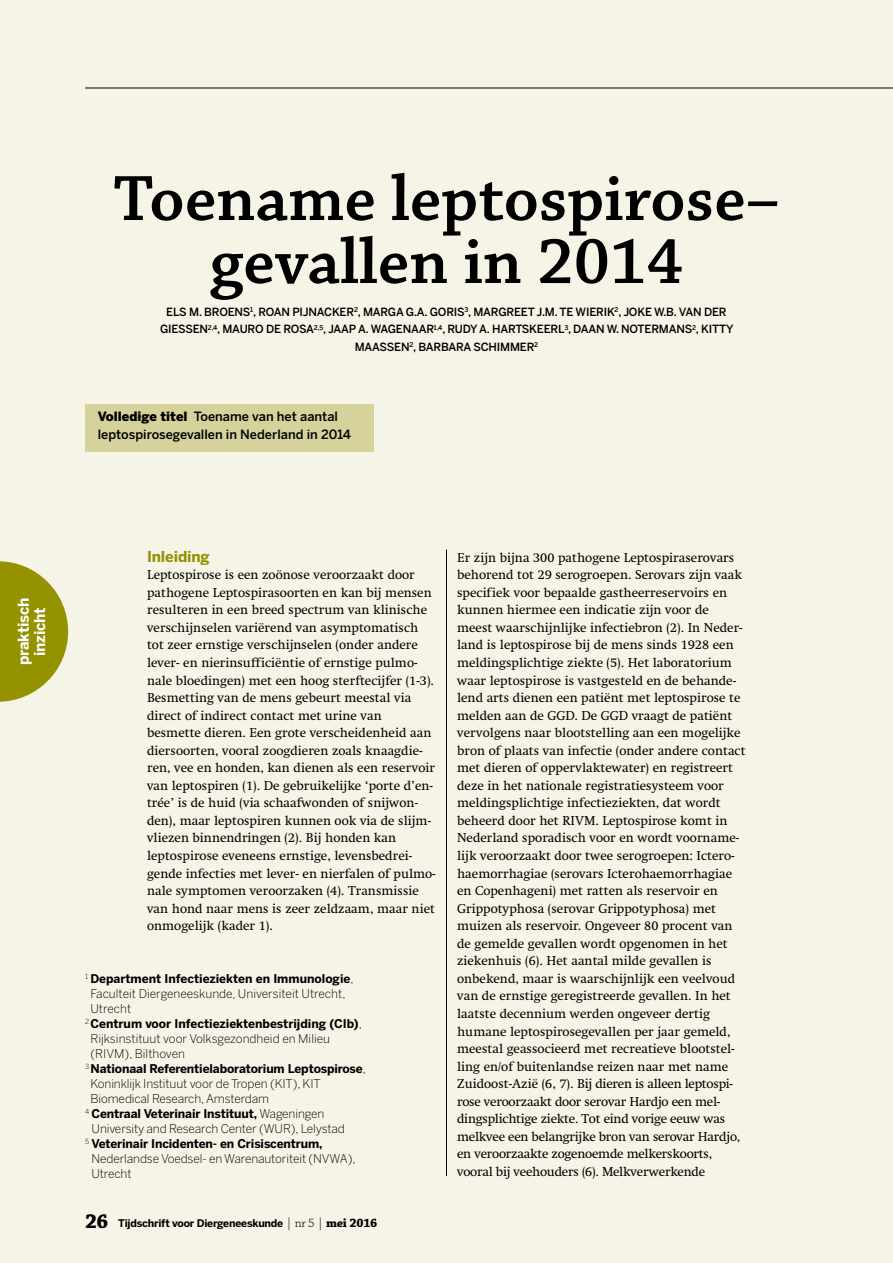
<style>
.page{position:relative;width:893px;height:1263px;background:#f5f4e6}
.page>*{position:absolute;margin:0;border:0;box-sizing:border-box;transform-origin:0 0}
.t1{font:600 67.5px/63px "Chaparral Pro";color:#000;text-align:center}
.t2{font:700 15px/16.5px "Benton Sans";letter-spacing:-.02em;color:#fff;text-align:center}
.t3{font:700 15px "Benton Sans";letter-spacing:-.01em;color:#949200}
.t4{font:13.2px/17.5px "Swift LT Std";color:#000}
.t5{font:500 12.75px/17.5px "Benton Sans";color:#000}
.t6{font:300 12px "Benton Sans";letter-spacing:-.01em;color:#000}
.t7{font:700 12px "Benton Sans";letter-spacing:-.01em;color:#000}
.t8{font:500 11.25px/17.5px "Benton Sans";letter-spacing:-.02em;color:#000;text-align:center}
.t9{font:700 10.5px "Benton Sans";letter-spacing:-.02em;color:#000}
.s1{font-weight:900}
.s2{font-weight:300}
.s3{font-family:"Chaparral Pro";font-size:21px}
.s4{font-family:"Chaparral Pro";font-weight:300;font-size:12.75px}
.s5{font-family:"Chaparral Pro";font-size:12.75px}
</style>
<div class="page">
<hr style="left:85px;top:88px;width:808px;height:1px;background:#000">
<svg style="left:0;top:561px;width:68px;height:141px"></svg>
<hr style="left:446px;top:550px;width:1px;height:626px;background:#000">
<div style="left:85px;top:404px;width:289px;height:48px;background:#d5d29c"></div>
<h1 class="t1" style="left:113px;top:169px;width:668px">Toename leptospirose– gevallen in 2014</h1>
<p class="t8" style="left:160px;top:303px;width:575px">ELS M. BROENS<sup>1</sup>, ROAN PIJNACKER<sup>2</sup>, MARGA G.A. GORIS<sup>3</sup>, MARGREET J.M. TE WIERIK<sup>2</sup>, JOKE W.B. VAN DER<br>GIESSEN<sup>2,4</sup>, MAURO DE ROSA<sup>2,5</sup>, JAAP A. WAGENAAR<sup>1,4</sup>, RUDY A. HARTSKEERL<sup>3</sup>, DAAN W. NOTERMANS<sup>2</sup>, KITTY<br>MAASSEN<sup>2</sup>, BARBARA SCHIMMER<sup>2</sup></p>
<p class="t5" style="left:98px;top:408px;width:255px"><span class="s1">Volledige titel</span> Toename van het aantal leptospirosegevallen in Nederland in 2014</p>
<p class="t2" style="left:15px;top:665px;width:68px;rotate:-90deg">praktisch inzicht</p>
<p class="t3" style="left:147px;top:547px;width:64px">Inleiding</p>
<p class="t4" style="left:147px;top:566px;width:290px">Leptospirose is een zoönose veroorzaakt door pathogene Leptospirasoorten en kan bij mensen resulteren in een breed spectrum van klinische verschijnselen variërend van asymptomatisch tot zeer ernstige verschijnselen (onder andere lever- en nierinsufficiëntie of ernstige pulmo&shy;nale bloedingen) met een hoog sterftecijfer (1-3).<br>Besmetting van de mens gebeurt meestal via direct of indirect contact met urine van besmette dieren. Een grote verscheidenheid aan diersoorten, vooral zoogdieren zoals knaagdie&shy;ren, vee en honden, kan dienen als een reservoir van leptospiren (1). De gebruikelijke ‘porte d’en&shy;trée’ is de huid (via schaafwonden of snijwon&shy;den), maar leptospiren kunnen ook via de slijm&shy;vliezen binnendringen (2). Bij honden kan leptospirose eveneens ernstige, levensbedrei&shy;gende infecties met lever- en nierfalen of pulmo&shy;nale symptomen veroorzaken (4). Transmissie van hond naar mens is zeer zeldzaam, maar niet onmogelijk (kader 1).</p>
<p class="t7" style="left:85px;top:971px;width:270px"><sup>1</sup> Department Infectieziekten en Immunologie<span class="s2">,</span></p>
<p class="t6" style="left:90px;top:986px;width:257px">Faculteit Diergeneeskunde, Universiteit Utrecht,</p>
<p class="t6" style="left:90px;top:1001px;width:42px">Utrecht</p>
<p class="t7" style="left:85px;top:1016px;width:278px"><sup>2</sup> Centrum voor Infectieziektenbestrijding (CIb)<span class="s2">,</span></p>
<p class="t6" style="left:90px;top:1031px;width:241px">Rijksinstituut voor Volksgezondheid en Milieu</p>
<p class="t6" style="left:90px;top:1046px;width:96px">(RIVM), Bilthoven</p>
<p class="t7" style="left:85px;top:1061px;width:282px"><sup>3</sup> Nationaal Referentielaboratorium Leptospirose<span class="s2">,</span></p>
<p class="t6" style="left:90px;top:1076px;width:232px">Koninklijk Instituut voor de Tropen (KIT), KIT</p>
<p class="t6" style="left:90px;top:1091px;width:180px">Biomedical Research, Amsterdam</p>
<p class="t7" style="left:85px;top:1106px;width:241px"><sup>4</sup> Centraal Veterinair Instituut, <span class="s2">Wageningen</span></p>
<p class="t6" style="left:92px;top:1121px;width:255px">University and Research Center (WUR), Lelystad</p>
<p class="t7" style="left:85px;top:1136px;width:239px"><sup>5</sup> Veterinair Incidenten- en Crisiscentrum,</p>
<p class="t6" style="left:91px;top:1151px;width:266px">Nederlandse Voedsel- en Warenautoriteit (NVWA),</p>
<p class="t6" style="left:91px;top:1166px;width:42px">Utrecht</p>
<p class="t9" style="left:85px;top:1217px;width:294px"><span class="s3">26</span> Tijdschrift voor Diergeneeskunde <span class="s4">| nr 5 |</span> <span class="s5">mei 2016</span></p>
<p class="t4" style="left:457px;top:549px;width:290px">Er zijn bijna 300 pathogene Leptospiraserovars behorend tot 29 serogroepen. Serovars zijn vaak specifiek voor bepaalde gastheerreservoirs en kunnen hiermee een indicatie zijn voor de meest waarschijnlijke infectiebron (2). In Neder&shy;land is leptospirose bij de mens sinds 1928 een meldingsplichtige ziekte (5). Het laboratorium waar leptospirose is vastgesteld en de behande&shy;lend arts dienen een patiënt met leptospirose te melden aan de GGD. De GGD vraagt de patiënt vervolgens naar blootstelling aan een mogelijke bron of plaats van infectie (onder andere contact met dieren of oppervlaktewater) en registreert deze in het nationale registratiesysteem voor meldingsplichtige infectieziekten, dat wordt beheerd door het RIVM. Leptospirose komt in Nederland sporadisch voor en wordt voorname&shy;lijk veroorzaakt door twee serogroepen: Ictero&shy;haemorrhagiae (serovars Icterohaemorrhagiae en Copenhageni) met ratten als reservoir en Grippotyphosa (serovar Grippotyphosa) met muizen als reservoir. Ongeveer 80 procent van de gemelde gevallen wordt opgenomen in het ziekenhuis (6). Het aantal milde gevallen is onbekend, maar is waarschijnlijk een veelvoud van de ernstige geregistreerde gevallen. In het laatste decennium werden ongeveer dertig humane leptospirosegevallen per jaar gemeld, meestal geassocieerd met recreatieve blootstel&shy;ling en/of buitenlandse reizen naar met name Zuidoost-Azië (6, 7). Bij dieren is alleen leptospi&shy;rose veroorzaakt door serovar Hardjo een mel&shy;dingsplichtige ziekte. Tot eind vorige eeuw was melkvee een belangrijke bron van serovar Hardjo, en veroorzaakte zogenoemde melkerskoorts, vooral bij veehouders (6). Melkverwerkende</p>
</div>
